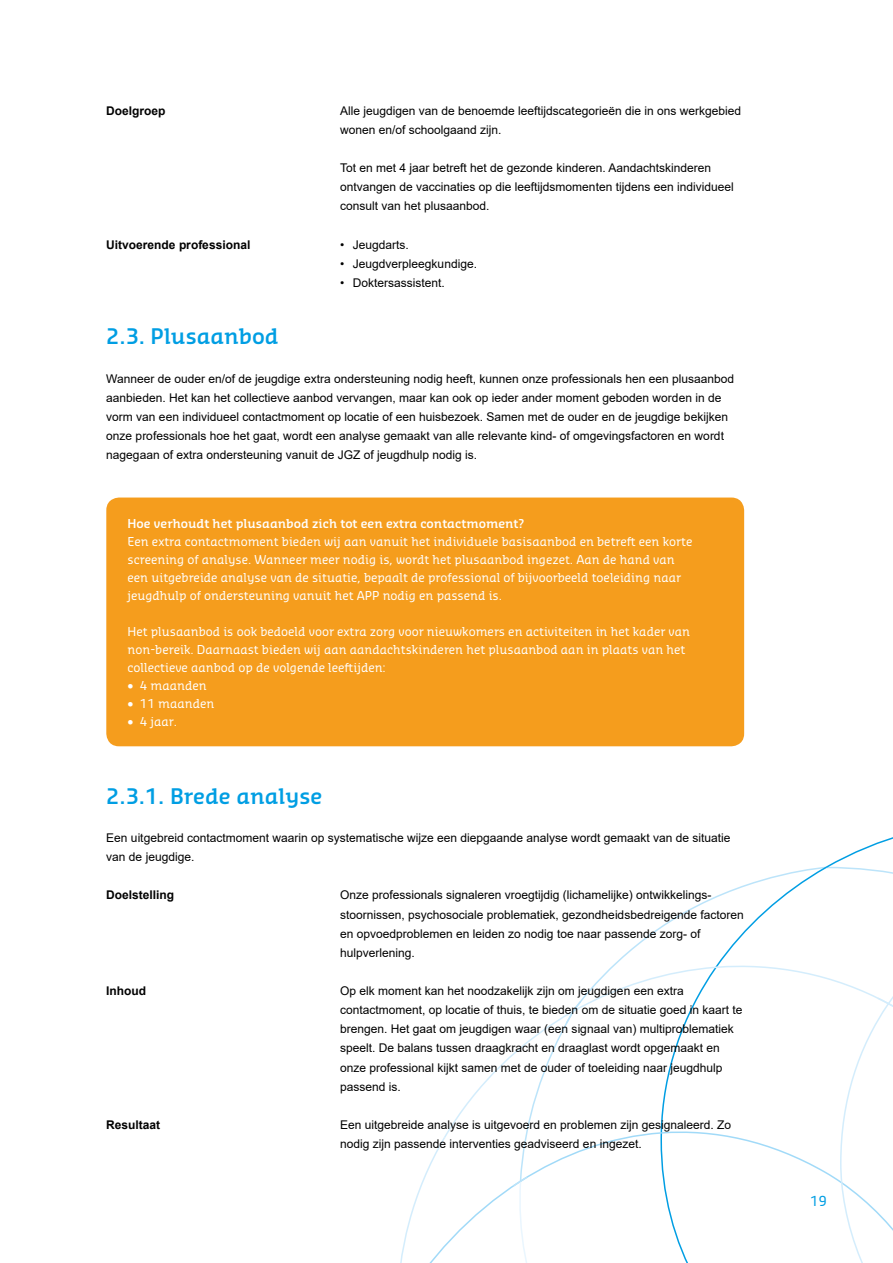
<style>
.page{position:relative;width:893px;height:1263px;background:#fff}
.page>*{position:absolute;margin:0;border:0;box-sizing:border-box;transform-origin:0 0}
.t1{font:600 21px "Sansa Slab Pro";color:#009ee3}
.t2{font:13.5px "Sansa Slab Pro";color:#009ee3}
.t3{font:12px/19.2px "Arial";color:#000}
.t4{font:12px/18px "Sansa Slab Pro";color:#fff}
.t5{font:700 12px "Arial";color:#000}
.t6{font:600 12px "Sansa Slab Pro";color:#fff}
</style>
<div class="page">
<svg style="left:400px;top:837px;width:493px;height:426px"></svg>
<div style="left:106px;top:497px;width:638px;height:249px;background:#f59d1d;border-radius:13px"></div>
<p class="t5" style="left:106px;top:102px;width:61px">Doelgroep</p>
<p class="t3" style="left:340px;top:101px;width:402px">Alle jeugdigen van de benoemde leeftijdscategorieën die in ons werkgebied wonen en/of schoolgaand zijn.</p>
<p class="t3" style="left:340px;top:158px;width:395px">Tot en met 4 jaar betreft het de gezonde kinderen. Aandachtskinderen ontvangen de vaccinaties op die leeftijdsmomenten tijdens een individueel consult van het plusaanbod.</p>
<p class="t5" style="left:106px;top:236px;width:146px">Uitvoerende professional</p>
<p class="t3" style="left:340px;top:235px;width:70px">• Jeugdarts.</p>
<p class="t3" style="left:340px;top:254px;width:138px">• Jeugdverpleegkundige.</p>
<p class="t3" style="left:340px;top:273px;width:106px">• Doktersassistent.</p>
<h1 class="t1" style="left:106px;top:323px;width:174px">2.3. Plusaanbod</h1>
<p class="t3" style="left:106px;top:369px;width:629px">Wanneer de ouder en/of de jeugdige extra ondersteuning nodig heeft, kunnen onze professionals hen een plusaanbod aanbieden. Het kan het collectieve aanbod vervangen, maar kan ook op ieder ander moment geboden worden in de vorm van een individueel contactmoment op locatie of een huisbezoek. Samen met de ouder en de jeugdige bekijken onze professionals hoe het gaat, wordt een analyse gemaakt van alle relevante kind- of omgevingsfactoren en wordt nagegaan of extra ondersteuning vanuit de JGZ of jeugdhulp nodig is.</p>
<p class="t6" style="left:128px;top:515px;width:398px">Hoe verhoudt het plusaanbod zich tot een extra contactmoment?</p>
<p class="t4" style="left:128px;top:532px;width:566px">Een extra contactmoment bieden wij aan vanuit het individuele basisaanbod en betreft een korte screening of analyse. Wanneer meer nodig is, wordt het plusaanbod ingezet. Aan de hand van een uitgebreide analyse van de situatie, bepaalt de professional of bijvoorbeeld toeleiding naar jeugdhulp of ondersteuning vanuit het APP nodig en passend is.</p>
<p class="t4" style="left:128px;top:622px;width:564px">Het plusaanbod is ook bedoeld voor extra zorg voor nieuwkomers en activiteiten in het kader van non-bereik. Daarnaast bieden wij aan aandachtskinderen het plusaanbod aan in plaats van het collectieve aanbod op de volgende leeftijden:</p>
<p class="t4" style="left:128px;top:676px;width:81px">• 4 maanden</p>
<p class="t4" style="left:128px;top:694px;width:88px">• 11 maanden</p>
<p class="t4" style="left:128px;top:712px;width:49px">• 4 jaar.</p>
<h1 class="t1" style="left:106px;top:782px;width:218px">2.3.1. Brede analyse</h1>
<p class="t3" style="left:106px;top:828px;width:626px">Een uitgebreid contactmoment waarin op systematische wijze een diepgaande analyse wordt gemaakt van de situatie van de jeugdige.</p>
<p class="t5" style="left:106px;top:887px;width:70px">Doelstelling</p>
<p class="t3" style="left:340px;top:885px;width:405px">Onze professionals signaleren vroegtijdig (lichamelijke) ontwikkelings&shy;stoornissen, psychosociale problematiek, gezondheidsbedreigende factoren en opvoedproblemen en leiden zo nodig toe naar passende zorg- of hulpverlening.</p>
<p class="t5" style="left:106px;top:982px;width:41px">Inhoud</p>
<p class="t3" style="left:340px;top:981px;width:404px">Op elk moment kan het noodzakelijk zijn om jeugdigen een extra contactmoment, op locatie of thuis, te bieden om de situatie goed in kaart te brengen. Het gaat om jeugdigen waar (een signaal van) multiproblematiek speelt. De balans tussen draagkracht en draaglast wordt opgemaakt en onze professional kijkt samen met de ouder of toeleiding naar jeugdhulp passend is.</p>
<p class="t5" style="left:106px;top:1116px;width:56px">Resultaat</p>
<p class="t3" style="left:340px;top:1115px;width:392px">Een uitgebreide analyse is uitgevoerd en problemen zijn gesignaleerd. Zo nodig zijn passende interventies geadviseerd en ingezet.</p>
<p class="t2" style="left:810px;top:1192px;width:18px">19</p>
</div>
